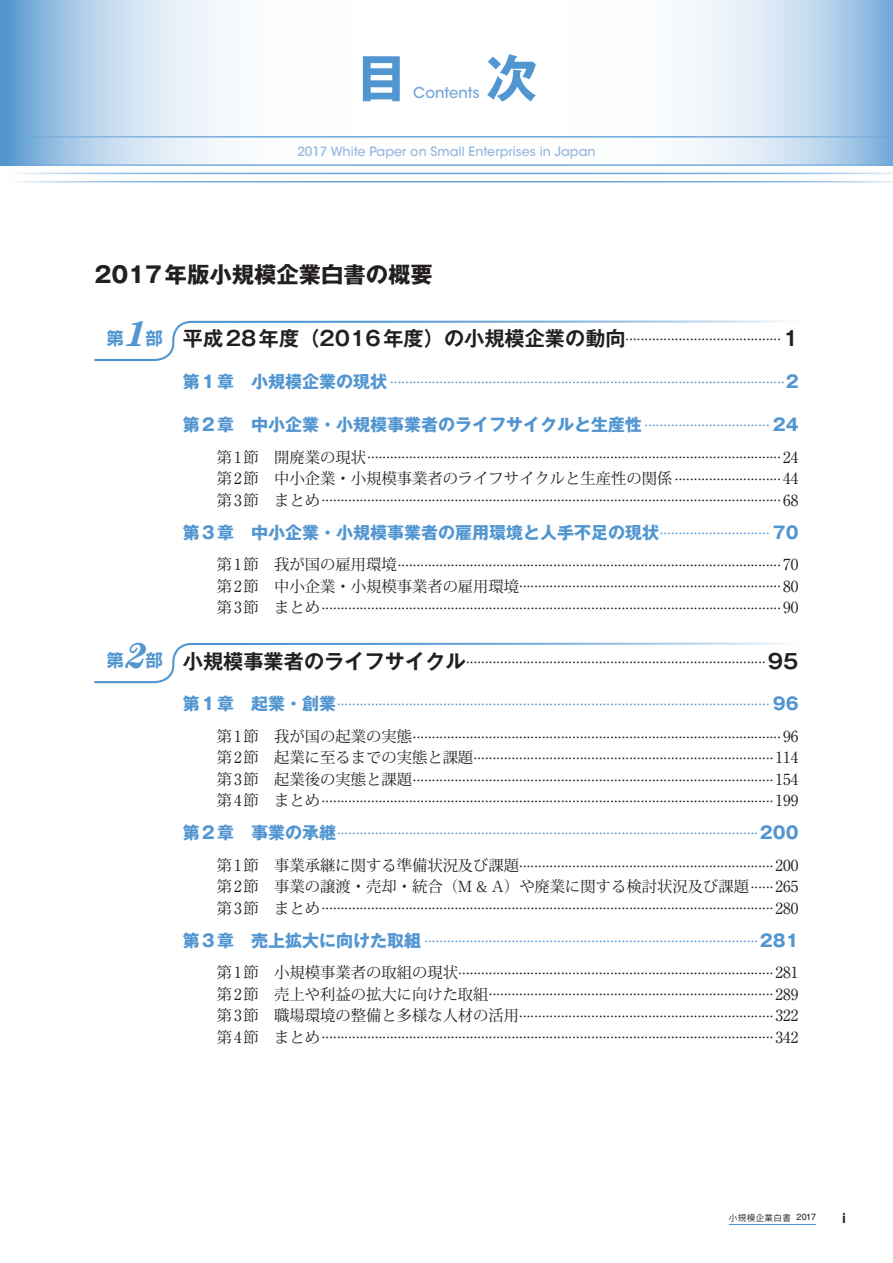
<style>
.page{position:relative;width:893px;height:1263px;background:#fff}
.page>*{position:absolute;margin:0;border:0;box-sizing:border-box;transform-origin:0 0}
.t1{font:700 51px "Gothic MB101 Pro";color:#5296d1}
.t2{font:700 22.35px "Gothic MB101 Pro";color:#231f20}
.t3{font:700 16.95px "Gothic MB101 Pro";color:#5296d1}
.t4{font:15.3px/21.5px "Ryumin Pro";color:#231f20;text-align:justify}
.t5{font:15.3px/32.2px "Ryumin Pro";color:#5296d1;text-align:right}
.t6{font:15.3px "Koz Min Pro";color:#231f20}
.t7{font:500 14.85px "ITC Avant Garde Std";color:#76a7d9}
.t8{font:700 13.8px "Helvetica LT Std";color:#231f20}
.t9{font:500 12.75px "ITC Avant Garde Std";color:#97b9e1}
.t10{font:8.55px "Koz Go Pro";letter-spacing:.05em;color:#231f20}
.s1{font-family:"Rodin NTLG Pro B";font-size:18px;color:#5296d1}
.s2{font-family:"Century Std";font-weight:700;font-style:italic;font-size:36.15px;color:#5296d1}
.s3{font-family:"Gothic MB101 Pro De";font-weight:700;font-size:20.25px}
.s4{font-family:"Gothic MB101 Pro";font-weight:700;font-size:16.95px}
.s5{font-family:"Gothic MB101 Pro";font-weight:700;font-size:16.95px;color:#5296d1}
.s6{color:#5296d1}
.s7{font-family:"Koz Min Pro"}
.s8{font-family:"Koz Min Pro";color:#231f20}
.s9{color:#231f20}
.s10{font-family:"Ryumin Pro"}
.s11{font-family:"Helvetica LT Std";font-size:9px}
</style>
<div class="page">
<svg style="left:94px;top:320px;width:694px;height:42px"></svg>
<svg style="left:94px;top:642px;width:694px;height:42px"></svg>
<hr style="left:729px;top:1224px;width:87px;height:1px;background:#5296d1">
<svg style="left:1px;top:0;width:892px;height:164px"></svg>
<hr style="left:1px;top:136px;width:892px;height:2px;background:#5296d1">
<hr style="left:1px;top:173px;width:892px;height:1px;background:#5296d1">
<hr style="left:1px;top:181px;width:892px;height:1px;background:#5296d1">
<hr style="left:1px;top:164px;width:892px;height:2px;background:#5296d1">
<hr style="left:0;top:0;width:1px;height:166px;background:#5296d1">
<h1 class="t1" style="left:356px;top:36px;width:53px">目</h1>
<h1 class="t1" style="left:486px;top:36px;width:53px">次</h1>
<p class="t7" style="left:413px;top:83px;width:68px">Contents</p>
<p class="t9" style="left:297px;top:144px;width:300px">2017 White Paper on Small Enterprises in Japan</p>
<h2 class="t2" style="left:94px;top:256px;width:340px">2017年版小規模企業白書の概要</h2>
<p class="t4" style="left:106px;top:323px;width:694px"><span class="s1">第</span><span class="s2">1</span><span class="s1">部</span> <span class="s3">平成28年度（2016年度）の小規模企業の動向</span> .........................................<span class="s3">1</span></p>
<p class="t5" style="left:183px;top:360px;width:617px"><span class="s4">第1章　小規模企業の現状</span> ........................................................................................................<span class="s4">2</span></p>
<p class="t4" style="left:183px;top:403px;width:617px;line-height:32.2px;text-align:right"><span class="s5">第2章　中小企業・小規模事業者のライフサイクルと生産性</span> <span class="s6">.................................</span> <span class="s5">24</span><span class="s7">第</span>1<span class="s7">節　開廃業の現状</span> ............................................................................................................. 24</p>
<p class="t4" style="left:217px;top:462px;width:583px"><span class="s7">第</span>2<span class="s7">節　中小企業・小規模事業者のライフサイクルと生産性の関係</span> ............................ 44<span class="s7">第</span>3<span class="s7">節　まとめ</span> ......................................................................................................................... 68</p>
<p class="t3" style="left:183px;top:518px;width:617px">第3章　中小企業・小規模事業者の雇用環境と人手不足の現状 <sup>.............................</sup> 70</p>
<p class="t4" style="left:217px;top:548px;width:583px"><span class="s7">第</span>1<span class="s7">節　我が国の雇用環境</span> ..................................................................................................... 70<span class="s7">第</span>2<span class="s7">節　中小企業・小規模事業者の雇用環境</span> ..................................................................... 80<span class="s7">第</span>3<span class="s7">節　まとめ</span> ......................................................................................................................... 90</p>
<p class="t4" style="left:106px;top:645px;width:694px"><span class="s1">第</span><span class="s2">2</span><span class="s1">部</span> <span class="s3">小規模事業者のライフサイクル</span> ...............................................................................<span class="s3">95</span></p>
<p class="t5" style="left:183px;top:682px;width:617px"><span class="s4">第1章　起業・創業</span> .................................................................................................................. <span class="s4">96</span><span class="s8">第</span><span class="s9">1</span><span class="s8">節　我が国の起業の実態</span> <span class="s9">................................................................................................. 96</span></p>
<p class="t4" style="left:217px;top:742px;width:583px"><span class="s7">第</span>2<span class="s7">節　起業に至るまでの実態と課題</span> ...............................................................................114<span class="s7">第</span>3<span class="s7">節　起業後の実態と課題</span> ...............................................................................................154<span class="s7">第</span>4<span class="s7">節　まとめ</span> .......................................................................................................................199</p>
<p class="t5" style="left:183px;top:811px;width:617px"><span class="s4">第2章　事業の承継</span> ...............................................................................................................<span class="s4">200</span><span class="s8">第</span><span class="s9">1</span><span class="s8">節　事業承継に関する準備状況及び課題</span> <span class="s9">...................................................................200</span></p>
<p class="t6" style="left:217px;top:876px;width:583px">第<span class="s10">2</span>節　事業の譲渡・売却・統合<span class="s10">（M</span>＆<span class="s10">A）</span>や廃業に関する検討状況及び課題 <sup>......</sup> <span class="s10">265</span></p>
<p class="t4" style="left:183px;top:886px;width:617px;line-height:32.2px;text-align:right"><span class="s7">第</span>3<span class="s7">節　まとめ</span> .......................................................................................................................280<span class="s5">第3章　売上拡大に向けた取組</span> <span class="s6">........................................................................................</span><span class="s5">281</span><span class="s7">第</span>1<span class="s7">節　小規模事業者の取組の現状</span> ...................................................................................281</p>
<p class="t4" style="left:217px;top:978px;width:583px"><span class="s7">第</span>2<span class="s7">節　売上や利益の拡大に向けた取組</span> ...........................................................................289<span class="s7">第</span>3<span class="s7">節　職場環境の整備と多様な人材の活用</span> ...................................................................322<span class="s7">第</span>4<span class="s7">節　まとめ</span> .......................................................................................................................342</p>
<p class="t10" style="left:729px;top:1212px;width:89px">小規模企業白書 <span class="s11">2017</span></p>
<p class="t8" style="left:842px;top:1209px;width:5px">i</p>
</div>
